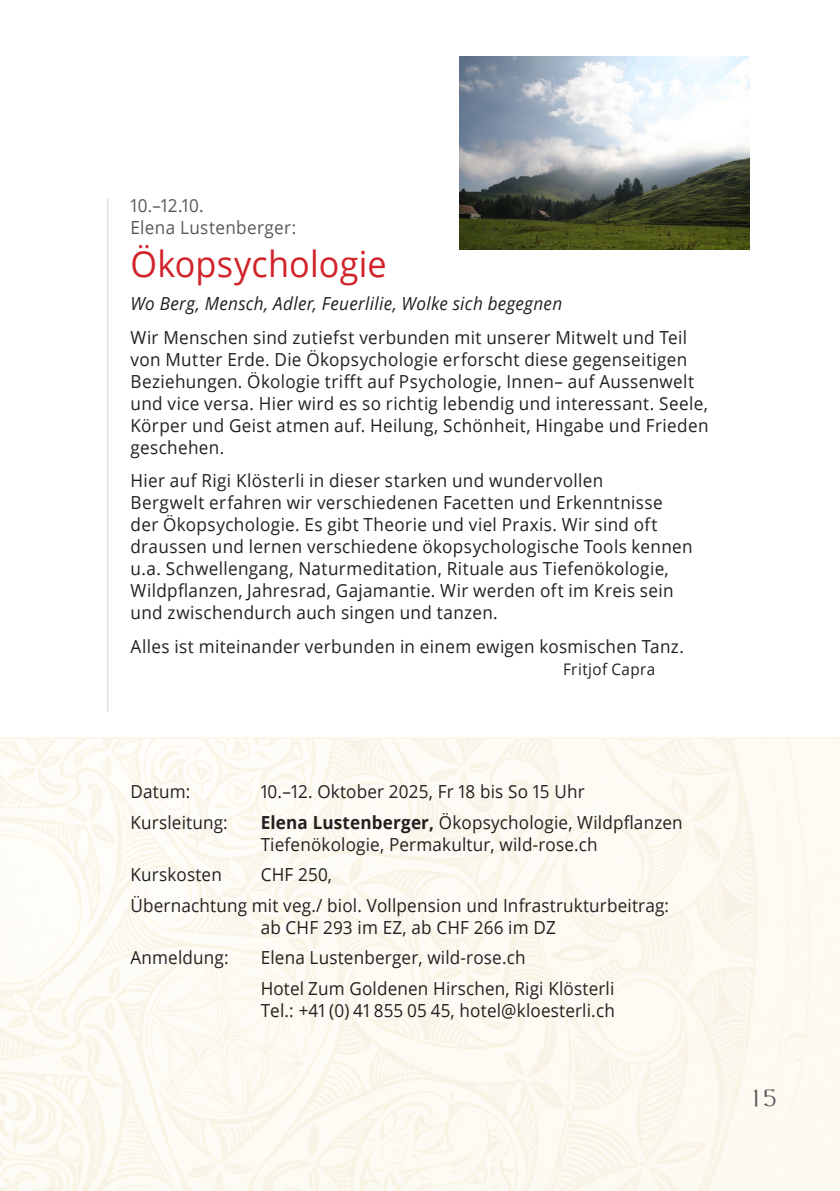
<style>
.page{position:relative;width:840px;height:1191px;background:#fff}
.page>*{position:absolute;margin:0;border:0;box-sizing:border-box;transform-origin:0 0}
.t1{font:36px "Open Sans";letter-spacing:.005em;color:#d1232a;scale:.95 1}
.t2{font:24px "Rosslaire";color:#57585a}
.t3{font:18px/22px "Open Sans";letter-spacing:.02em;color:#231f20;scale:.95 1}
.t4{font:italic 18px "Open Sans";letter-spacing:.02em;color:#231f20;scale:.95 1}
.t5{font:18px/21.6px "Open Sans";letter-spacing:.02em;color:#57585a;scale:.95 1}
.t6{font:16px "Open Sans";letter-spacing:.025em;color:#231f20;scale:.95 1}
.s1{font-weight:700}
</style>
<div class="page">
<img style="left:0;top:739px;width:839px;height:452px">
<hr style="left:107px;top:198px;width:1px;height:514px;background:#d1d2d4">
<img style="left:459px;top:57px;width:290px;height:193px">
<p class="t5" style="left:130px;top:194px;width:176px">10.–12.10.<br>Elena Lustenberger:</p>
<h1 class="t1" style="left:130px;top:239px;width:271px">Ökopsychologie</h1>
<p class="t4" style="left:130px;top:291px;width:455px">Wo Berg, Mensch, Adler, Feuerlilie, Wolke sich begegnen</p>
<p class="t3" style="left:130px;top:326px;width:609px">Wir Menschen sind zutiefst verbunden mit unserer Mitwelt und Teil von Mutter Erde. Die Ökopsychologie erforscht diese gegenseitigen Beziehungen. Ökologie trifft auf Psychologie, Innen– auf Aussenwelt und vice versa. Hier wird es so richtig lebendig und interessant. Seele, Körper und Geist atmen auf. Heilung, Schönheit, Hingabe und Frieden geschehen.</p>
<p class="t3" style="left:130px;top:469px;width:593px">Hier auf Rigi Klösterli in dieser starken und wundervollen<br>Bergwelt erfahren wir verschiedenen Facetten und Erkenntnisse der Ökopsychologie. Es gibt Theorie und viel Praxis. Wir sind oft draussen und lernen verschiedene ökopsychologische Tools kennen u.a. Schwellengang, Naturmeditation, Rituale aus Tiefenökologie, Wildpflanzen, Jahresrad, Gajamantie. Wir werden oft im Kreis sein und zwischendurch auch singen und tanzen.</p>
<p class="t3" style="left:130px;top:634px;width:583px">Alles ist miteinander verbunden in einem ewigen kosmischen Tanz.</p>
<p class="t6" style="left:562px;top:658px;width:98px">Fritjof Capra</p>
<p class="t3" style="left:130px;top:780px;width:64px">Datum:</p>
<p class="t3" style="left:260px;top:780px;width:342px">10.–12. Oktober 2025, Fr 18 bis So 15 Uhr</p>
<p class="t3" style="left:130px;top:811px;width:104px">Kursleitung:</p>
<p class="t3" style="left:260px;top:811px;width:445px"><span class="s1">Elena Lustenberger,</span> Ökopsychologie, Wildpflanzen<br>Tiefenökologie, Permakultur, wild-rose.ch</p>
<p class="t3" style="left:130px;top:863px;width:98px">Kurskosten</p>
<p class="t3" style="left:130px;top:859px;width:568px;line-height:30.6px;text-indent:130px">CHF 250,<br>Übernachtung mit veg./ biol. Vollpension und Infrastrukturbeitrag:</p>
<p class="t3" style="left:260px;top:916px;width:312px">ab CHF 293 im EZ, ab CHF 266 im DZ</p>
<p class="t3" style="left:130px;top:946px;width:105px">Anmeldung:</p>
<p class="t3" style="left:260px;top:942px;width:373px;line-height:30.6px">Elena Lustenberger, wild-rose.ch<br>Hotel Zum Goldenen Hirschen, Rigi Klösterli</p>
<p class="t3" style="left:260px;top:999px;width:374px">Tel.: +41 (0) 41 855 05 45, hotel@kloesterli.ch</p>
<h2 class="t2" style="left:749px;top:1083px;width:28px">15</h2>
</div>
